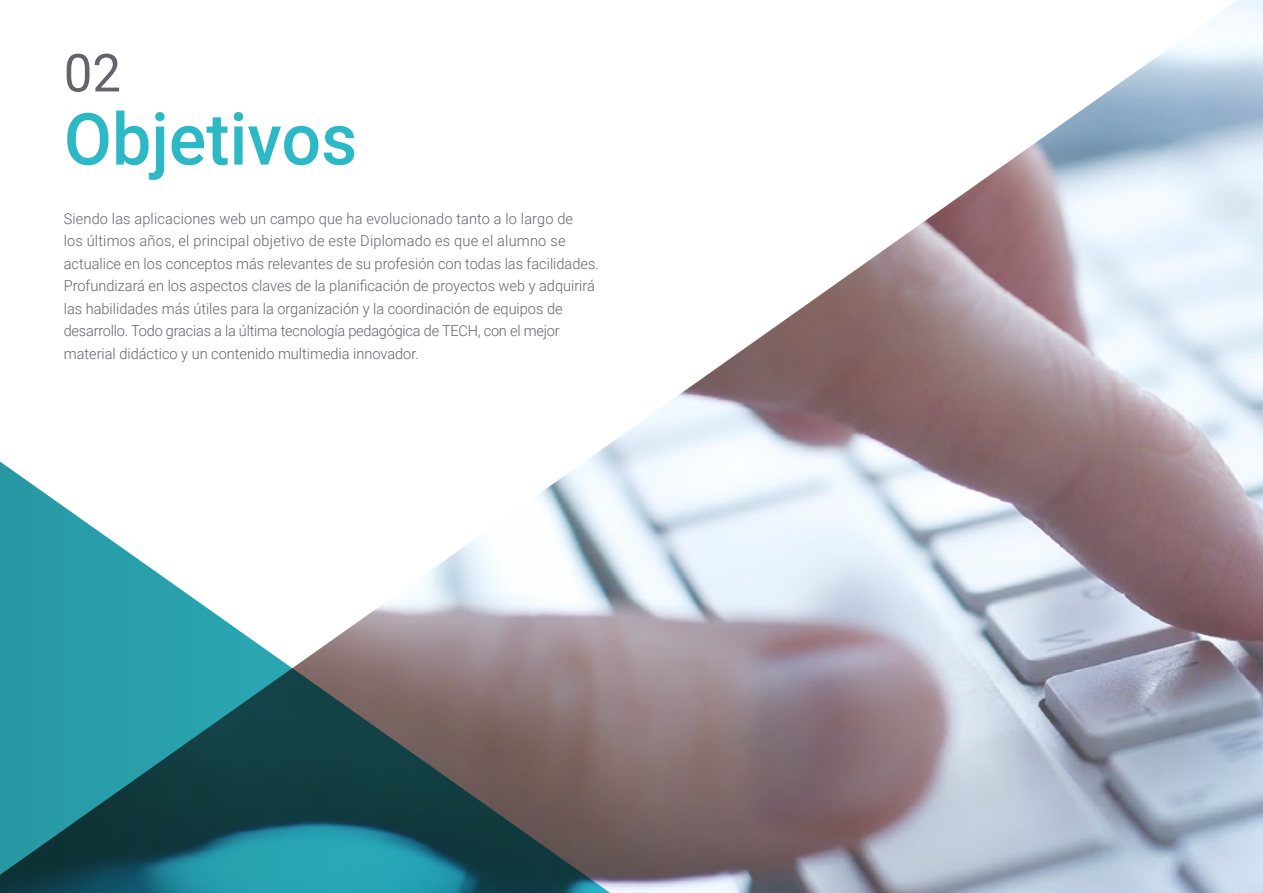
<style>
.page{position:relative;width:1263px;height:893px;background:#fff}
.page>*{position:absolute;margin:0;border:0;box-sizing:border-box;transform-origin:0 0}
.t1{font:500 72px "Roboto";color:#2db8c5}
.t2{font:52.5px "Roboto";color:#61646a}
.t3{font:300 15px/22.5px "Roboto";color:#61646a}
</style>
<div class="page">
<img style="left:607px;top:0;width:656px;height:893px">
<svg style="left:0;top:446px;width:640px;height:447px"></svg>
<h2 class="t2" style="left:64px;top:36px;width:59px">02</h2>
<h1 class="t1" style="left:64px;top:89px;width:295px">Objetivos</h1>
<p class="t3" style="left:64px;top:207px;width:537px">Siendo las aplicaciones web un campo que ha evolucionado tanto a lo largo de<br>los últimos años, el principal objetivo de este Diplomado es que el alumno se actualice en los conceptos más relevantes de su profesión con todas las facilidades.<br>Profundizará en los aspectos claves de la planificación de proyectos web y adquirirá las habilidades más útiles para la organización y la coordinación de equipos de desarrollo. Todo gracias a la última tecnología pedagógica de TECH, con el mejor material didáctico y un contenido multimedia innovador.</p>
</div>
